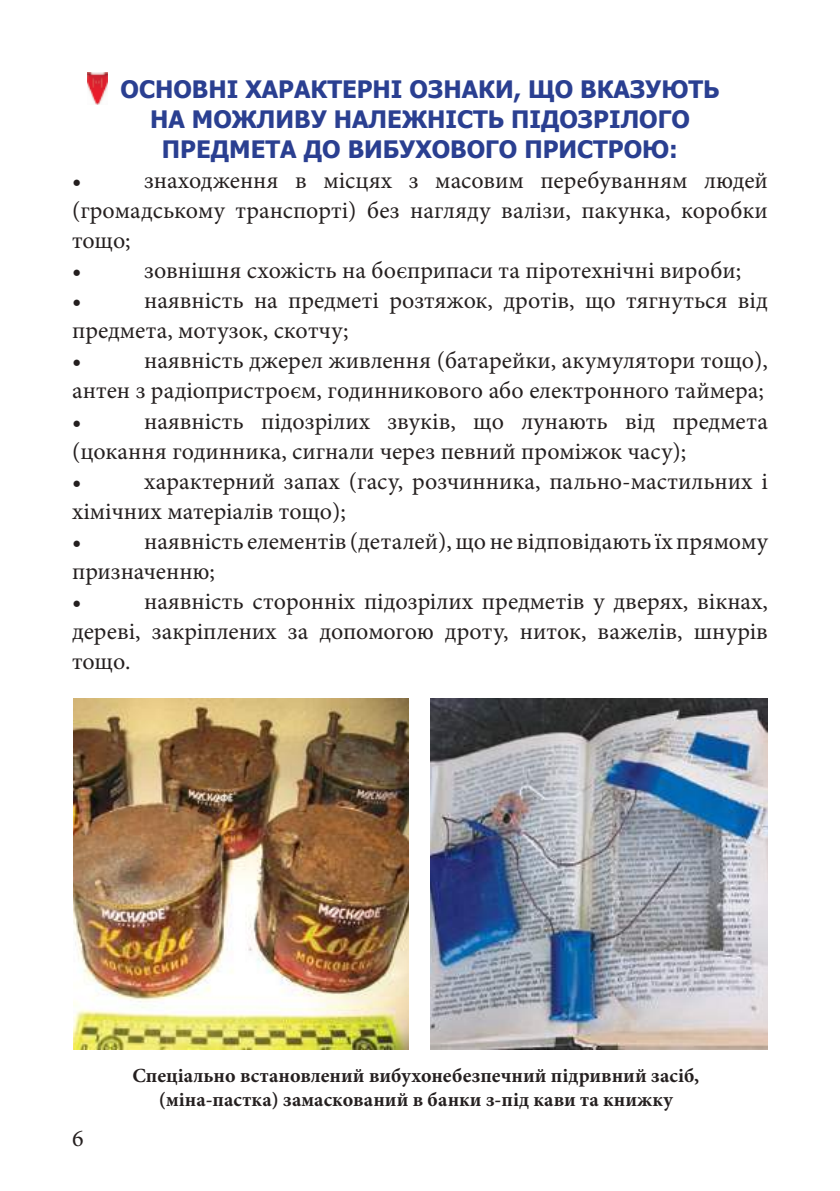
<style>
.page{position:relative;width:840px;height:1191px;background:#fff}
.page>*{position:absolute;margin:0;border:0;box-sizing:border-box;transform-origin:0 0}
.t1{font:24px/30px "Minion Pro";color:#241f1f}
.t2{font:700 24px/30px "Tahoma";color:#2a3f91;text-align:center}
.t3{font:700 20px/24px "Minion Pro";color:#241f1f;text-align:center}
</style>
<div class="page">
<img style="left:73px;top:698px;width:335px;height:351px">
<img style="left:430px;top:698px;width:337px;height:351px">
<img style="left:87px;top:72px;width:21px;height:32px">
<p class="t2" style="left:120px;top:76px;width:600px">ОСНОВНІ ХАРАКТЕРНІ ОЗНАКИ, ЩО ВКАЗУЮТЬ<br>НА МОЖЛИВУ НАЛЕЖНІСТЬ ПІДОЗРІЛОГО<br>ПРЕДМЕТА ДО ВИБУХОВОГО ПРИСТРОЮ:</p>
<p class="t1" style="left:72px;top:166px;width:697px;text-indent:72px">знаходження в місцях з масовим перебуванням людей (громадському транспорті) без нагляду валізи, пакунка, коробки тощо;<br>•</p>
<p class="t1" style="left:72px;top:166px;width:11px">•</p>
<p class="t1" style="left:144px;top:256px;width:598px">зовнішня схожість на боєприпаси та піротехнічні вироби;</p>
<p class="t1" style="left:72px;top:286px;width:696px;text-indent:72px">наявність на предметі розтяжок, дротів, що тягнуться від предмета, мотузок, скотчу;<br>•</p>
<p class="t1" style="left:72px;top:286px;width:11px">•</p>
<p class="t1" style="left:72px;top:346px;width:697px;text-indent:72px">наявність джерел живлення (батарейки, акумулятори тощо), антен з радіопристроєм, годинникового або електронного таймера; •</p>
<p class="t1" style="left:72px;top:406px;width:697px;text-indent:72px">наявність підозрілих звуків, що лунають від предмета (цокання годинника, сигнали через певний проміжок часу);<br>•</p>
<p class="t1" style="left:72px;top:466px;width:697px;text-indent:72px">характерний запах (гасу, розчинника, пально-мастильних і хімічних матеріалів тощо);<br>•</p>
<p class="t1" style="left:72px;top:526px;width:697px;text-indent:72px">наявність елементів (деталей), що не відповідають їх прямому призначенню;<br>•</p>
<p class="t1" style="left:72px;top:586px;width:697px;text-align:justify;text-indent:72px">наявність сторонніх підозрілих предметів у дверях, вікнах, дереві, закріплених за допомогою дроту, ниток, важелів, шнурів тощо.</p>
<p class="t1" style="left:72px;top:1123px;width:13px">6</p>
<p class="t3" style="left:132px;top:1063px;width:568px">Спеціально встановлений вибухонебезпечний підривний засіб, (міна-пастка) замаскований в банки з-під кави та книжку</p>
</div>
